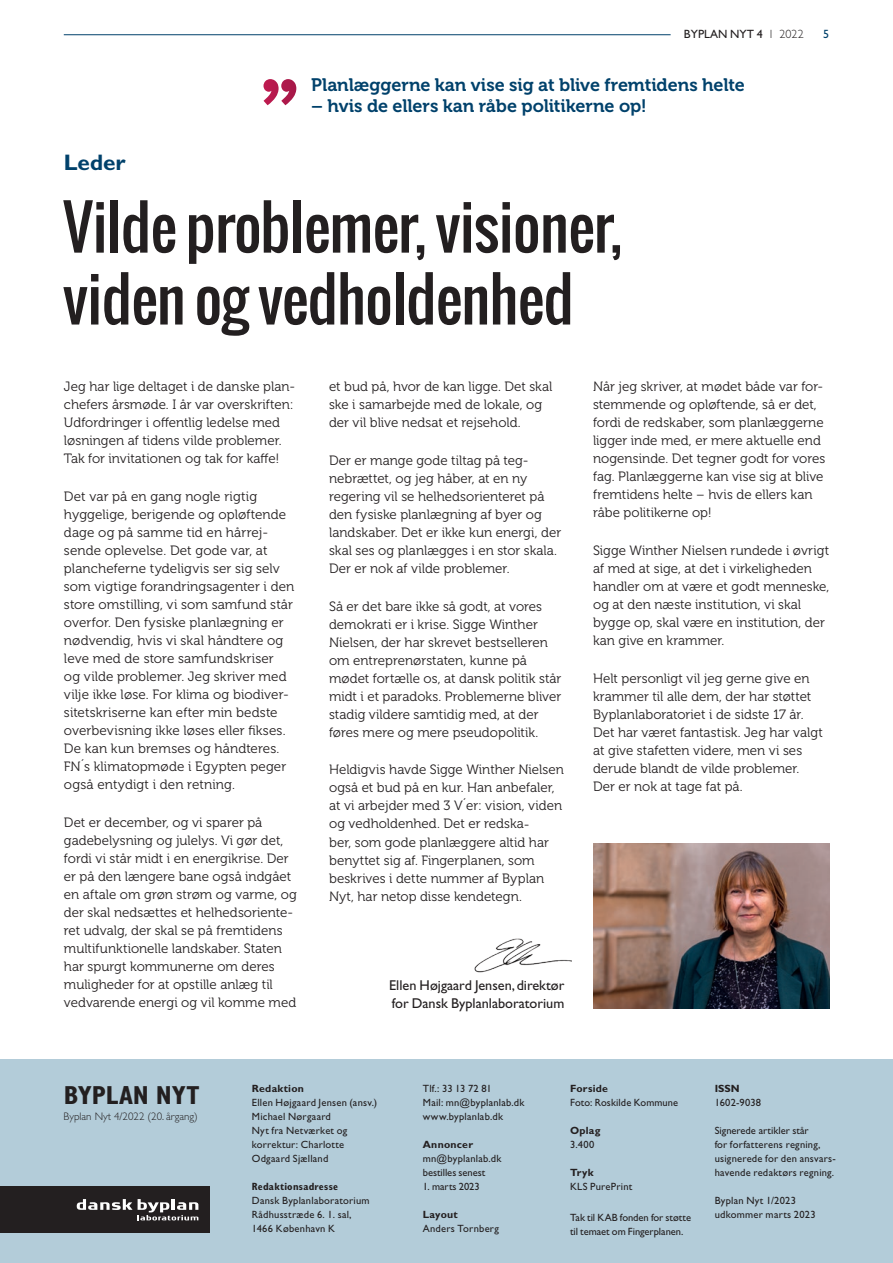
<style>
.page{position:relative;width:893px;height:1263px;background:#fff}
.page>*{position:absolute;margin:0;border:0;box-sizing:border-box;transform-origin:0 0}
.t1{font:59.85px/71.8px "Oswald";letter-spacing:-.01em;color:#231f20}
.t2{font:700 condensed 26.1px "Gill Sans Std";letter-spacing:-.005em;color:#231f20}
.t3{font:700 22.5px "Gill Sans Std";color:#00416b}
.t4{font:18px "Museo 700";letter-spacing:-.005em;color:#00416b}
.t5{font:14.25px/18px "Gill Sans Std";color:#231f20}
.t6{font:13.5px/18px "Museo 300";color:#231f20}
.t7{font:12px "Gill Sans Std";color:#231f20}
.t8{font:12px "Gill Sans Std";color:#00416b}
.t9{font:300 10.95px "Gill Sans Std";color:#231f20}
.t10{font:10.5px/14.1px "Gill Sans Std";letter-spacing:.02em;color:#231f20}
.t11{font:10.5px/14.1px "Gill Sans Std";letter-spacing:-.005em;color:#231f20}
.t12{font:700 10.5px "Gill Sans Std";letter-spacing:.02em;color:#231f20}
.t13{font:10.5px/14.1px "Gill Sans Std";color:#231f20}
.t14{font:700 condensed 10.5px "Gill Sans Std";letter-spacing:.025em;color:#231f20}
.s1{font-weight:300}
</style>
<div class="page">
<svg style="left:263px;top:79px;width:33px;height:26px"></svg>
<div style="left:0;top:1060px;width:893px;height:203px;background:#b3ccd9"></div>
<div style="left:0;top:1186px;width:209px;height:46px;background:#231f20"></div>
<svg style="left:77px;top:1199px;width:121px;height:21px"></svg>
<img style="left:474px;top:938px;width:98px;height:35px">
<img style="left:593px;top:843px;width:236px;height:165px">
<hr style="left:64px;top:34px;width:607px;height:1px;background:#00416b">
<p class="t7" style="left:684px;top:27px;width:121px">BYPLAN NYT 4 <span class="s1">1 2022</span></p>
<p class="t8" style="left:823px;top:27px;width:7px">5</p>
<h3 class="t4" style="left:311px;top:75px;width:435px">Planlæggerne kan vise sig at blive fremtidens helte</h3>
<h3 class="t4" style="left:311px;top:96px;width:337px">– hvis de ellers kan råbe politikerne op!</h3>
<h3 class="t3" style="left:64px;top:149px;width:63px">Leder</h3>
<h1 class="t1" style="left:63px;top:191px;width:561px">Vilde problemer, visioner, viden og vedholdenhed</h1>
<p class="t6" style="left:64px;top:378px;width:233px">Jeg har lige deltaget i de danske plan&shy;chefers årsmøde. I år var overskriften:<br>Udfordringer i offentlig ledelse med løsningen af tidens vilde problemer.<br>Tak for invitationen og tak for kaffe!</p>
<p class="t6" style="left:64px;top:488px;width:232px">Det var på en gang nogle rigtig hyggelige, berigende og opløftende dage og på samme tid en hårrej&shy;sende oplevelse. Det gode var, at plancheferne tydeligvis ser sig selv som vigtige forandringsagenter i den store omstilling, vi som samfund står overfor. Den fysiske planlægning er nødvendig, hvis vi skal håndtere og leve med de store samfundskriser<br>og vilde problemer. Jeg skriver med vilje ikke løse. For klima og biodiver&shy;sitetskriserne kan efter min bedste overbevisning ikke løses eller fikses.<br>De kan kun bremses og håndteres.<br>FN´s klimatopmøde i Egypten peger også entydigt i den retning.</p>
<p class="t6" style="left:64px;top:813px;width:234px">Det er december, og vi sparer på gadebelysning og julelys. Vi gør det, fordi vi står midt i en energikrise. Der er på den længere bane også indgået en aftale om grøn strøm og varme, og der skal nedsættes et helhedsoriente&shy;ret udvalg, der skal se på fremtidens multifunktionelle landskaber. Staten har spurgt kommunerne om deres muligheder for at opstille anlæg til vedvarende energi og vil komme med</p>
<p class="t6" style="left:329px;top:378px;width:225px">et bud på, hvor de kan ligge. Det skal ske i samarbejde med de lokale, og der vil blive nedsat et rejsehold.</p>
<p class="t6" style="left:329px;top:452px;width:234px">Der er mange gode tiltag på teg&shy;nebrættet, og jeg håber, at en ny regering vil se helhedsorienteret på den fysiske planlægning af byer og landskaber. Det er ikke kun energi, der skal ses og planlægges i en stor skala.<br>Der er nok af vilde problemer.</p>
<p class="t6" style="left:329px;top:597px;width:234px">Så er det bare ikke så godt, at vores demokrati er i krise. Sigge Winther Nielsen, der har skrevet bestselleren om entreprenørstaten, kunne på mødet fortælle os, at dansk politik står midt i et paradoks. Problemerne bliver stadig vildere samtidig med, at der føres mere og mere pseudopolitik.</p>
<p class="t6" style="left:329px;top:761px;width:236px">Heldigvis havde Sigge Winther Nielsen også et bud på en kur. Han anbefaler, at vi arbejder med 3 V´er: vision, viden og vedholdenhed. Det er redska-<br>ber, som gode planlæggere altid har benyttet sig af. Fingerplanen, som beskrives i dette nummer af Byplan Nyt, har netop disse kendetegn.</p>
<p class="t6" style="left:593px;top:378px;width:234px">Når jeg skriver, at mødet både var for&shy;stemmende og opløftende, så er det, fordi de redskaber, som planlæggerne ligger inde med, er mere aktuelle end nogensinde. Det tegner godt for vores fag. Planlæggerne kan vise sig at blive fremtidens helte – hvis de ellers kan råbe politikerne op!</p>
<p class="t6" style="left:593px;top:542px;width:238px">Sigge Winther Nielsen rundede i øvrigt af med at sige, at det i virkeligheden handler om at være et godt menneske, og at den næste institution, vi skal bygge op, skal være en institution, der kan give en krammer.</p>
<p class="t6" style="left:593px;top:669px;width:231px">Helt personligt vil jeg gerne give en krammer til alle dem, der har støttet Byplanlaboratoriet i de sidste 17 år.<br>Det har været fantastisk. Jeg har valgt at give stafetten videre, men vi ses derude blandt de vilde problemer.<br>Der er nok at tage fat på.</p>
<p class="t5" style="left:389px;top:977px;width:177px">Ellen Højgaard Jensen, direktør for Dansk Byplanlaboratorium</p>
<h2 class="t2" style="left:64px;top:1080px;width:137px">BYPLAN NYT</h2>
<p class="t9" style="left:64px;top:1110px;width:136px">Byplan Nyt 4/2022 (20. årgang)</p>
<p class="t12" style="left:252px;top:1082px;width:54px">Redaktion</p>
<p class="t10" style="left:252px;top:1095px;width:127px">Ellen Højgaard Jensen (ansv.)<br>Michael Nørgaard<br>Nyt fra Netværket og korrektur: Charlotte<br>Odgaard Sjælland</p>
<p class="t14" style="left:252px;top:1180px;width:88px">Redaktionsadresse</p>
<p class="t10" style="left:252px;top:1193px;width:119px">Dansk Byplanlaboratorium<br>Rådhusstræde 6. 1. sal,<br>1466 København K</p>
<p class="t10" style="left:423px;top:1081px;width:103px">Tlf.: 33 13 72 81<br>Mail: mn@byplanlab.dk www.byplanlab.dk</p>
<p class="t12" style="left:423px;top:1138px;width:52px">Annoncer</p>
<p class="t13" style="left:423px;top:1151px;width:80px">mn@byplanlab.dk bestilles senest</p>
<p class="t13" style="left:423px;top:1179px;width:58px">1. marts 2023</p>
<p class="t12" style="left:423px;top:1208px;width:36px">Layout</p>
<p class="t10" style="left:423px;top:1221px;width:78px">Anders Tornberg</p>
<p class="t12" style="left:570px;top:1082px;width:39px">Forside</p>
<p class="t10" style="left:570px;top:1095px;width:110px">Foto: Roskilde Kommune</p>
<p class="t12" style="left:570px;top:1124px;width:32px">Oplag</p>
<p class="t10" style="left:570px;top:1137px;width:26px">3.400</p>
<p class="t12" style="left:570px;top:1166px;width:25px">Tryk</p>
<p class="t10" style="left:570px;top:1179px;width:64px">KLS PurePrint</p>
<p class="t11" style="left:570px;top:1210px;width:123px">Tak til KAB fonden for støtte til temaet om Fingerplanen.</p>
<p class="t12" style="left:715px;top:1082px;width:27px">ISSN</p>
<p class="t10" style="left:715px;top:1095px;width:48px">1602-9038</p>
<p class="t10" style="left:715px;top:1123px;width:122px">Signerede artikler står<br>for forfatterens regning, usignerede for den ansvars&shy;havende redaktørs regning.</p>
<p class="t10" style="left:715px;top:1193px;width:102px">Byplan Nyt 1/2023 udkommer marts 2023</p>
</div>
